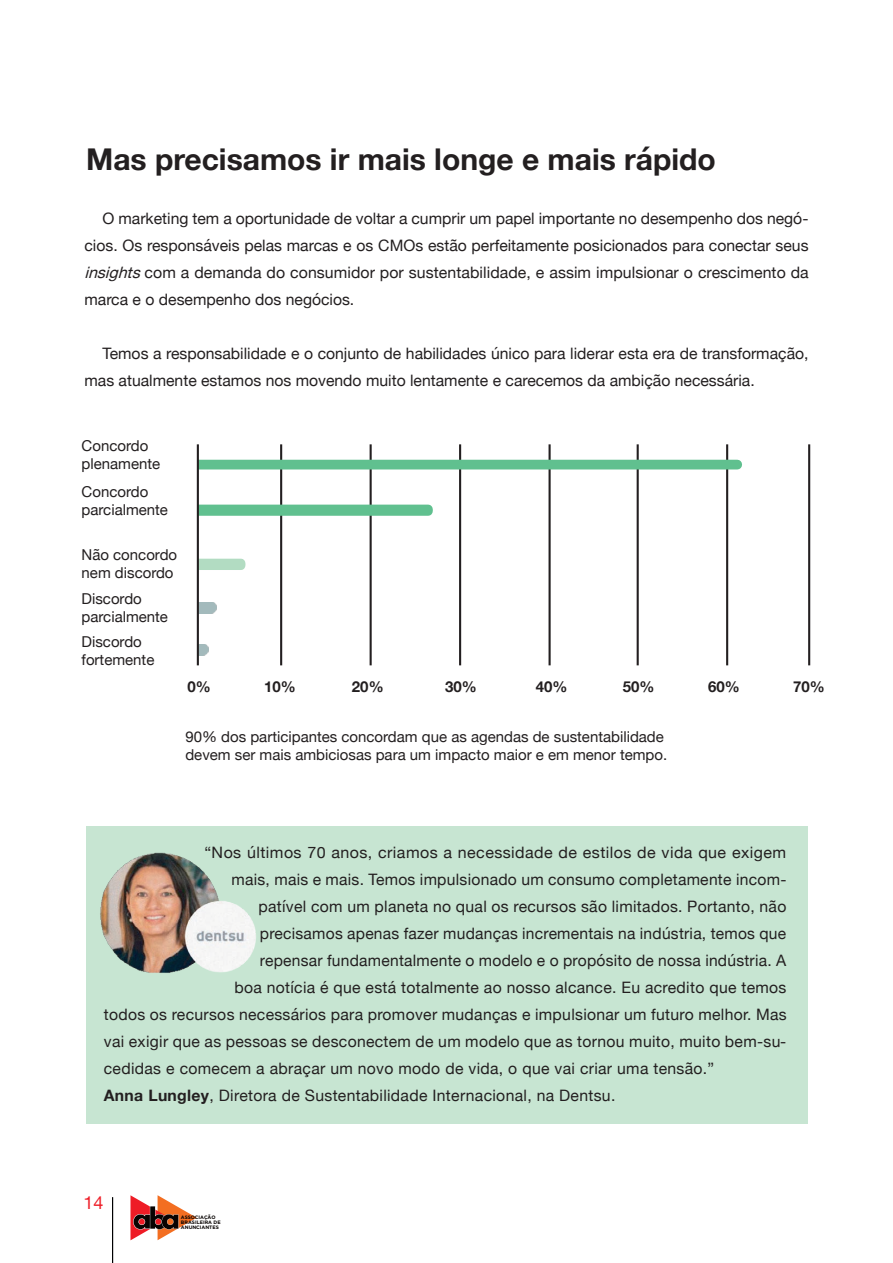
<style>
.page{position:relative;width:893px;height:1263px;background:#fff}
.page>*{position:absolute;margin:0;border:0;box-sizing:border-box;transform-origin:0 0}
.Main_-_Intro_Title{font:700 30px "Helvetica Neue";color:#231f20}
.Main_-_Body{font:18px "Helvetica Neue";color:#ee1c26}
.Main_-_Body_Intro{font:15.75px/27px "Helvetica Neue";letter-spacing:.02em;color:#231f20;text-align:justify}
.Main_-_Body_Intro-2{font:15.75px/27px "Helvetica Neue";color:#231f20}
.t1{font:15px/18px "Helvetica Neue";color:#231f20}
.t2{font:700 15px "Helvetica Neue";color:#231f20}
.t3{font:700 4.95px/5.1px "Gotham";color:#080302}
.s1{font-style:italic}
.s2{font-weight:700}
</style>
<div class="page">
<hr style="left:112px;top:1197px;width:1px;height:66px;background:#000001">
<svg style="left:130px;top:1195px;width:67px;height:45px"></svg>
<hr style="left:280px;top:444px;width:2px;height:221px;background:#231f20">
<hr style="left:370px;top:444px;width:2px;height:221px;background:#231f20">
<hr style="left:459px;top:444px;width:2px;height:221px;background:#231f20">
<hr style="left:549px;top:444px;width:2px;height:221px;background:#231f20">
<hr style="left:637px;top:444px;width:2px;height:221px;background:#231f20">
<hr style="left:726px;top:444px;width:2px;height:221px;background:#231f20">
<svg style="left:199px;top:644px;width:9px;height:11px"></svg>
<img style="left:199px;top:602px;width:18px;height:11px">
<svg style="left:199px;top:559px;width:46px;height:11px"></svg>
<svg style="left:199px;top:505px;width:234px;height:11px;background:#63c191"></svg>
<div style="left:199px;top:460px;width:543px;height:9px;background:#60c08f"></div>
<hr style="left:197px;top:444px;width:2px;height:221px;background:#231f20">
<div style="left:86px;top:826px;width:722px;height:298px;background:#c7e5d2"></div>
<img style="left:100px;top:852px;width:156px;height:121px">
<hr style="left:808px;top:444px;width:2px;height:221px;background:#231f20">
<p class="Main_-_Intro_Title" style="left:86px;top:135px;width:631px">Mas precisamos ir mais longe e mais rápido</p>
<p class="Main_-_Body_Intro" style="left:84px;top:205px;width:726px;text-indent:18px">O marketing tem a oportunidade de voltar a cumprir um papel importante no desempenho dos negó&shy;cios. Os responsáveis pelas marcas e os CMOs estão perfeitamente posicionados para conectar seus <span class="s1">insights</span>com a demanda do consumidor por sustentabilidade, e assim impulsionar o crescimento da marca e o desempenho dos negócios.</p>
<p class="Main_-_Body_Intro-2" style="left:84px;top:340px;width:726px;text-indent:18px">Temos a responsabilidade e o conjunto de habilidades único para liderar esta era de transformação, mas atualmente estamos nos movendo muito lentamente e carecemos da ambição necessária.</p>
<p class="t1" style="left:82px;top:438px;width:68px">Concordo</p>
<p class="t1" style="left:82px;top:456px;width:80px">plenamente</p>
<p class="t1" style="left:82px;top:484px;width:68px">Concordo</p>
<p class="t1" style="left:82px;top:502px;width:88px">parcialmente</p>
<p class="t1" style="left:82px;top:546px;width:97px">Não concordo</p>
<p class="t1" style="left:82px;top:564px;width:93px">nem discordo</p>
<p class="t1" style="left:82px;top:590px;width:62px">Discordo</p>
<p class="t1" style="left:82px;top:608px;width:88px">parcialmente</p>
<p class="t1" style="left:82px;top:634px;width:62px">Discordo</p>
<p class="t1" style="left:82px;top:652px;width:74px">fortemente</p>
<p class="t2" style="left:188px;top:674px;width:25px">0%</p>
<p class="t2" style="left:264px;top:674px;width:33px">10%</p>
<p class="t2" style="left:352px;top:674px;width:33px">20%</p>
<p class="t2" style="left:445px;top:674px;width:33px">30%</p>
<p class="t2" style="left:536px;top:674px;width:33px">40%</p>
<p class="t2" style="left:623px;top:674px;width:33px">50%</p>
<p class="t2" style="left:708px;top:674px;width:33px">60%</p>
<p class="t2" style="left:793px;top:674px;width:33px">70%</p>
<p class="t1" style="left:185px;top:728px;width:483px">90% dos participantes concordam que as agendas de sustentabilidade devem ser mais ambiciosas para um impacto maior e em menor tempo.</p>
<p class="Main_-_Body_Intro" style="left:204px;top:840px;width:583px">“Nos últimos 70 anos, criamos a necessidade de estilos de vida que exigem</p>
<p class="Main_-_Body_Intro" style="left:231px;top:867px;width:556px">mais, mais e mais. Temos impulsionado um consumo completamente incom-</p>
<p class="Main_-_Body_Intro" style="left:258px;top:894px;width:530px">patível com um planeta no qual os recursos são limitados. Portanto, não</p>
<p class="Main_-_Body_Intro" style="left:260px;top:921px;width:528px">precisamos apenas fazer mudanças incrementais na indústria, temos que</p>
<p class="Main_-_Body_Intro" style="left:260px;top:948px;width:528px">repensar fundamentalmente o modelo e o propósito de nossa indústria. A</p>
<p class="Main_-_Body_Intro" style="left:234px;top:975px;width:554px">boa notícia é que está totalmente ao nosso alcance. Eu acredito que temos</p>
<p class="Main_-_Body_Intro" style="left:104px;top:1002px;width:684px">todos os recursos necessários para promover mudanças e impulsionar um futuro melhor. Mas</p>
<p class="Main_-_Body_Intro" style="left:104px;top:1029px;width:684px">vai exigir que as pessoas se desconectem de um modelo que as tornou muito, muito bem-su-</p>
<p class="Main_-_Body_Intro" style="left:104px;top:1056px;width:612px">cedidas e comecem a abraçar um novo modo de vida, o que vai criar uma tensão.”</p>
<p class="Main_-_Body_Intro" style="left:104px;top:1083px;width:513px"><span class="s2">Anna Lungley</span>, Diretora de Sustentabilidade Internacional, na Dentsu.</p>
<p class="Main_-_Body" style="left:83px;top:1190px;width:22px">14</p>
<p class="t3" style="left:181px;top:1214px;width:41px">ASSOCIAÇÃO<br>BRASILEIRA DE<br>ANUNCIANTES</p>
</div>
